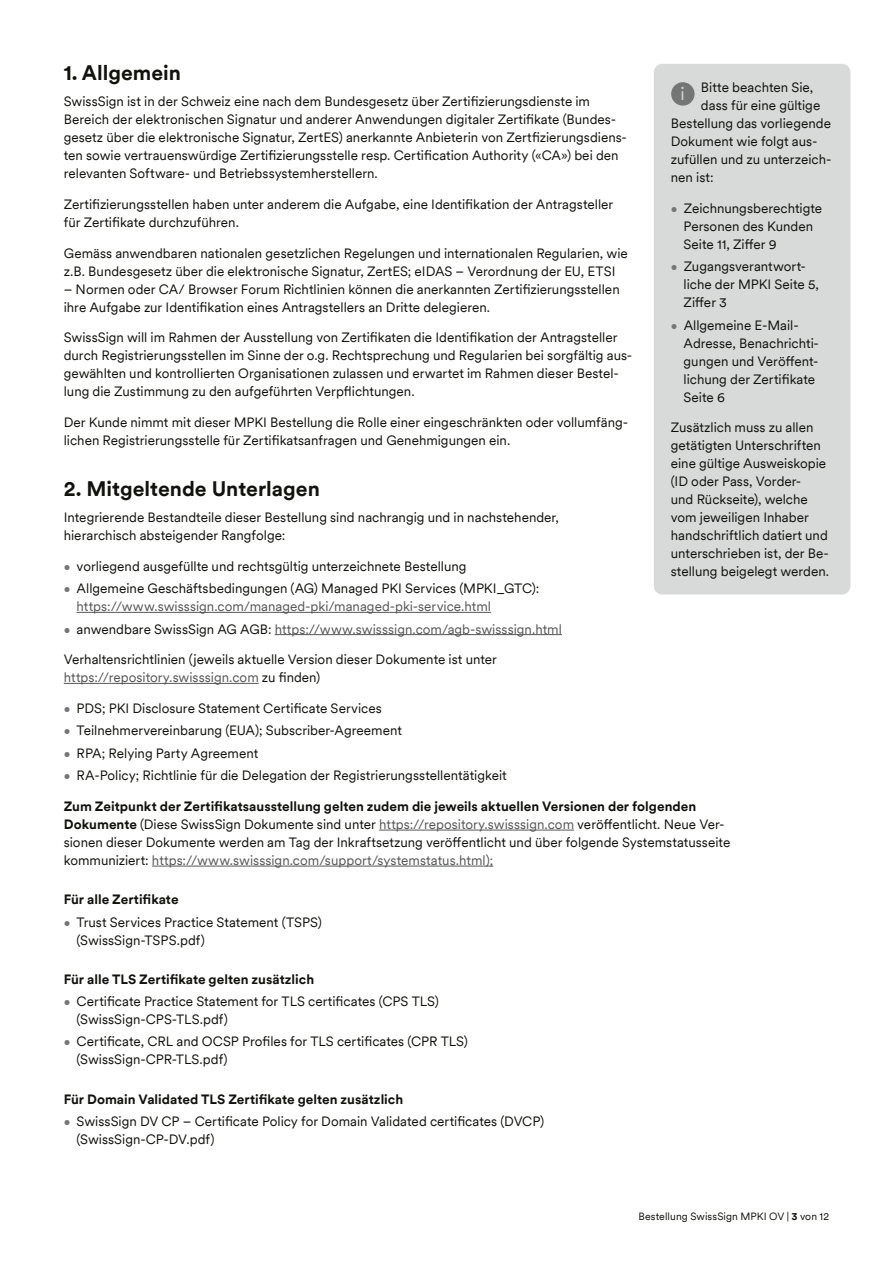
<style>
.page{position:relative;width:893px;height:1263px;background:#fff}
.page>*{position:absolute;margin:0;border:0;box-sizing:border-box;transform-origin:0 0}
.t1{font:700 21px "Swiss Sign Circular";color:#12120d}
.t2{font:18px "Swiss Sign Circular";color:#d8dada}
.t3{font:13.5px/18px "Swiss Sign Circular";color:#12120d}
.t4{font:700 13.5px "Swiss Sign Circular";color:#12120d}
.t5{font:13.5px "Swiss Sign Circular";color:#555756}
.t6{font:10.5px "Swiss Sign Circular";letter-spacing:.01em;color:#12120d}
.s1{font-size:12px;color:#747575}
.s2{color:#555756}
.s3{color:#12120d}
.s4{font-weight:700}
</style>
<div class="page">
<div style="left:654px;top:64px;width:196px;height:530px;background:#d8dada;border-radius:9px"></div>
<hr style="left:77px;top:612px;width:414px;height:1px;background:#555756">
<hr style="left:275px;top:634px;width:287px;height:1px;background:#555756">
<hr style="left:64px;top:683px;width:195px;height:1px;background:#555756">
<div style="left:671px;top:82px;width:24px;height:24px;background:#747575;border-radius:50%"></div>
<hr style="left:379px;top:830px;width:195px;height:1px;background:#555756">
<hr style="left:152px;top:866px;width:341px;height:1px;background:#555756">
<h1 class="t1" style="left:64px;top:58px;width:119px">1. Allgemein</h1>
<p class="t3" style="left:64px;top:92px;width:565px">SwissSign ist in der Schweiz eine nach dem Bundesgesetz über Zertifizierungsdienste im Bereich der elektronischen Signatur und anderer Anwendungen digitaler Zertifikate (Bundes&shy;gesetz über die elektronische Signatur, ZertES) anerkannte Anbieterin von Zertfizierungsdiens&shy;ten sowie vertrauenswürdige Zertifizierungsstelle resp. Certification Authority («CA») bei den relevanten Software- und Betriebssystemherstellern.</p>
<p class="t3" style="left:64px;top:194px;width:551px">Zertifizierungsstellen haben unter anderem die Aufgabe, eine Identifikation der Antragsteller für Zertifikate durchzuführen.</p>
<p class="t3" style="left:64px;top:243px;width:565px">Gemäss anwendbaren nationalen gesetzlichen Regelungen und internationalen Regularien, wie z.B. Bundesgesetz über die elektronische Signatur, ZertES; eIDAS – Verordnung der EU, ETSI</p>
<p class="t3" style="left:64px;top:279px;width:557px">– Normen oder CA/ Browser Forum Richtlinien können die anerkannten Zertifizierungsstellen ihre Aufgabe zur Identifikation eines Antragstellers an Dritte delegieren.</p>
<p class="t3" style="left:64px;top:328px;width:570px">SwissSign will im Rahmen der Ausstellung von Zertifikaten die Identifikation der Antragsteller durch Registrierungsstellen im Sinne der o.g. Rechtsprechung und Regularien bei sorgfältig aus&shy;gewählten und kontrollierten Organisationen zulassen und erwartet im Rahmen dieser Bestel&shy;lung die Zustimmung zu den aufgeführten Verpflichtungen.</p>
<p class="t3" style="left:64px;top:413px;width:566px">Der Kunde nimmt mit dieser MPKI Bestellung die Rolle einer eingeschränkten oder vollumfäng&shy;lichen Registrierungsstelle für Zertifikatsanfragen und Genehmigungen ein.</p>
<h1 class="t1" style="left:64px;top:474px;width:258px">2. Mitgeltende Unterlagen</h1>
<p class="t3" style="left:64px;top:508px;width:497px">Integrierende Bestandteile dieser Bestellung sind nachrangig und in nachstehender, hierarchisch absteigender Rangfolge:</p>
<p class="t3" style="left:64px;top:557px;width:404px"><span class="s1">•</span> vorliegend ausgefüllte und rechtsgültig unterzeichnete Bestellung</p>
<p class="t3" style="left:77px;top:579px;width:464px;text-indent:-13px"><span class="s1">•</span> Allgemeine Geschäftsbedingungen (AG) Managed PKI Services (MPKI_GTC): <span class="s2">https://www.swisssign.com/managed-pki/managed-pki-service.html</span></p>
<p class="t5" style="left:64px;top:620px;width:500px"><span class="s1">•</span> <span class="s3">anwendbare SwissSign AG AGB:</span> https://www.swisssign.com/agb-swisssign.html</p>
<p class="t3" style="left:64px;top:650px;width:435px">Verhaltensrichtlinien (jeweils aktuelle Version dieser Dokumente ist unter <span class="s2">https://repository.swisssign.com</span> zu finden)</p>
<p class="t3" style="left:64px;top:699px;width:319px"><span class="s1">•</span> PDS; PKI Disclosure Statement Certificate Services</p>
<p class="t3" style="left:64px;top:721px;width:340px"><span class="s1">•</span> Teilnehmervereinbarung (EUA); Subscriber-Agreement</p>
<p class="t3" style="left:64px;top:743px;width:196px"><span class="s1">•</span> RPA; Relying Party Agreement</p>
<p class="t3" style="left:64px;top:766px;width:444px"><span class="s1">•</span> RA-Policy; Richtlinie für die Delegation der Registrierungsstellentätigkeit</p>
<p class="t3" style="left:701px;top:78px;width:114px">Bitte beachten Sie,</p>
<p class="t3" style="left:701px;top:96px;width:121px">dass für eine gültige</p>
<p class="t3" style="left:671px;top:114px;width:162px">Bestellung das vorliegende</p>
<p class="t3" style="left:671px;top:132px;width:148px">Dokument wie folgt aus-</p>
<p class="t3" style="left:671px;top:150px;width:162px">zufüllen und zu unterzeich-</p>
<p class="t3" style="left:671px;top:168px;width:44px">nen ist:</p>
<p class="t3" style="left:684px;top:199px;width:140px;text-indent:-13px"><span class="s1">•</span> Zeichnungsberechtigte<br>Personen des Kunden<br>Seite 11, Ziffer 9</p>
<p class="t3" style="left:684px;top:257px;width:137px;text-indent:-13px"><span class="s1">•</span> Zugangsverantwort&shy;liche der MPKI Seite 5,<br>Ziffer 3</p>
<p class="t3" style="left:684px;top:315px;width:137px;text-indent:-13px"><span class="s1">•</span> Allgemeine E-Mail-<br>Adresse, Benachrichti&shy;gungen und Veröffent&shy;lichung der Zertifikate<br>Seite 6</p>
<p class="t3" style="left:671px;top:418px;width:160px">Zusätzlich muss zu allen getätigten Unterschriften eine gültige Ausweiskopie (ID oder Pass, Vorder-<br>und Rückseite), welche vom jeweiligen Inhaber handschriftlich datiert und unterschrieben ist, der Be&shy;stellung beigelegt werden.</p>
<h2 class="t2" style="left:681px;top:82px;width:6px">i</h2>
<p class="t3" style="left:64px;top:797px;width:668px"><span class="s4">Zum Zeitpunkt der Zertifikatsausstellung gelten zudem die jeweils aktuellen Versionen der folgenden Dokumente</span> (Diese SwissSign Dokumente sind unter <span class="s2">https://repository.swisssign.com</span> veröffentlicht. Neue Ver&shy;sionen dieser Dokumente werden am Tag der Inkraftsetzung veröffentlicht und über folgende Systemstatusseite kommuniziert: <span class="s2">https://www.swisssign.com/support/systemstatus.html);</span></p>
<p class="t4" style="left:64px;top:890px;width:116px">Für alle Zertifikate</p>
<p class="t3" style="left:77px;top:912px;width:247px;text-indent:-13px"><span class="s1">•</span> Trust Services Practice Statement (TSPS) (SwissSign-TSPS.pdf)</p>
<p class="t4" style="left:64px;top:970px;width:252px">Für alle TLS Zertifikate gelten zusätzlich</p>
<p class="t3" style="left:77px;top:992px;width:364px;text-indent:-13px"><span class="s1">•</span> Certificate Practice Statement for TLS certificates (CPS TLS) (SwissSign-CPS-TLS.pdf)</p>
<p class="t3" style="left:77px;top:1032px;width:393px;text-indent:-13px"><span class="s1">•</span> Certificate, CRL and OCSP Profiles for TLS certificates (CPR TLS) (SwissSign-CPR-TLS.pdf)</p>
<p class="t4" style="left:64px;top:1089px;width:341px">Für Domain Validated TLS Zertifikate gelten zusätzlich</p>
<p class="t3" style="left:77px;top:1111px;width:469px;text-indent:-13px"><span class="s1">•</span> SwissSign DV CP – Certificate Policy for Domain Validated certificates (DVCP) (SwissSign-CP-DV.pdf)</p>
<p class="t6" style="left:638px;top:1210px;width:192px">Bestellung SwissSign MPKI OV | <span class="s4">3</span> von 12</p>
</div>
